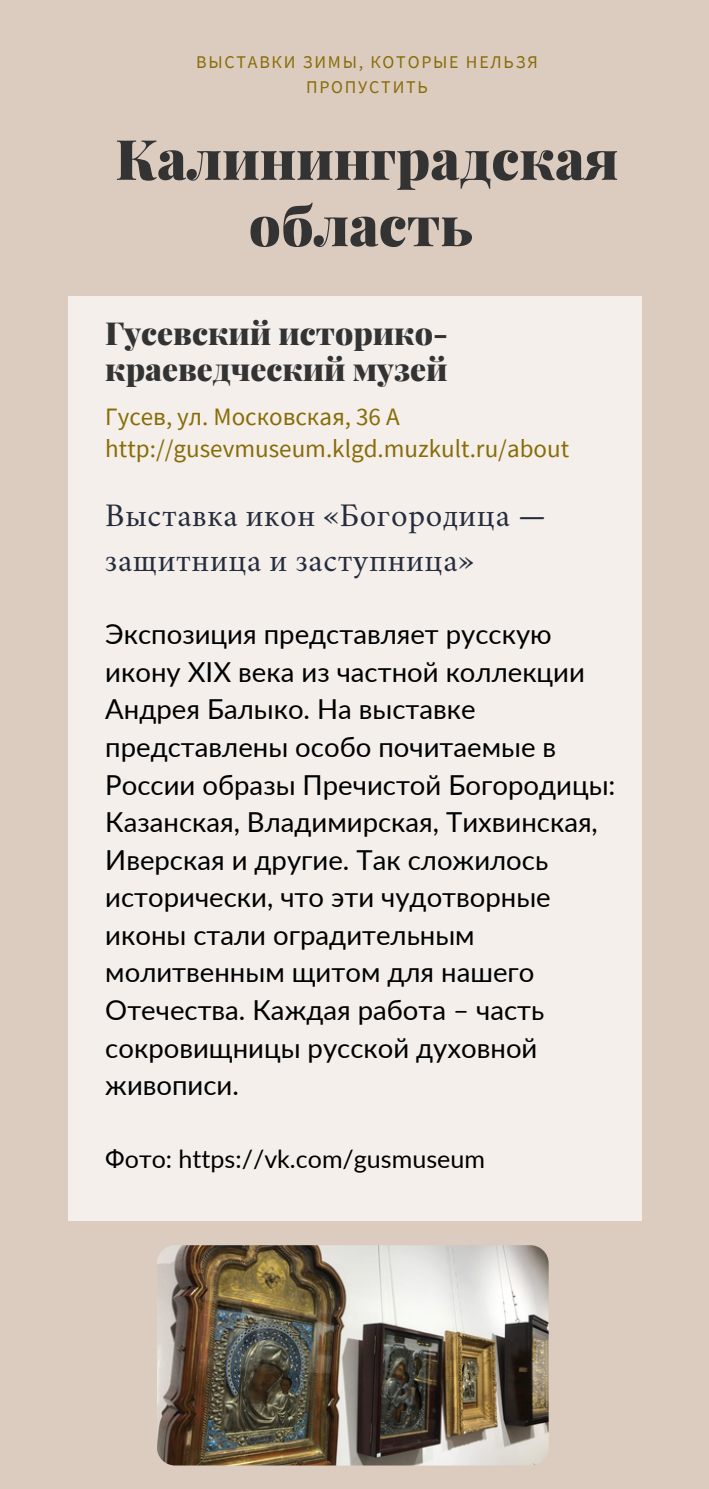
<style>
.page{position:relative;width:709px;height:1489px;background:#dcccc0}
.page>*{position:absolute;margin:0;border:0;box-sizing:border-box;transform-origin:0 0}
.t1{font:900 55.75px/66.2px "Playfair Display";color:#333;text-align:center}
.t2{font:32.5px/45px "Crimson";letter-spacing:.02em;color:#262c3d}
.t3{font:900 31.75px/35.8px "Playfair Display";color:#333}
.t4{font:27.5px/37.5px "Lato";color:#000}
.t5{font:25px/32px "Source Sans Pro";color:#886c06}
.t6{font:25px "Lato";color:#000}
.t7{font:18px/24.5px "Source Sans Pro";letter-spacing:.1em;color:#886c06;text-align:center}
</style>
<div class="page">
<div style="left:69px;top:296px;width:573px;height:924px;background:#f4efeb"></div>
<img style="left:157px;top:1245px;width:391px;height:220px;border-radius:18px">
<p class="t7" style="left:196px;top:50px;width:343px">ВЫСТАВКИ ЗИМЫ, КОТОРЫЕ НЕЛЬЗЯ<br>ПРОПУСТИТЬ</p>
<h1 class="t1" style="left:115px;top:124px;width:505px">Калининградская область</h1>
<p class="t3" style="left:105px;top:314px;width:344px">Гусевский историко&shy;краеведческий музей</p>
<p class="t5" style="left:105px;top:400px;width:465px">Гусев, ул. Московская, 36 А http://gusevmuseum.klgd.muzkult.ru/about</p>
<p class="t2" style="left:105px;top:496px;width:442px">Выставка икон «Богородица — защитница и заступница»</p>
<p class="t4" style="left:105px;top:615px;width:511px">Экспозиция представляет русскую икону XIX века из частной коллекции<br>Андрея Балыко. На выставке представлены особо почитаемые в<br>России образы Пречистой Богородицы:<br>Казанская, Владимирская, Тихвинская,<br>Иверская и другие. Так сложилось исторически, что эти чудотворные иконы стали оградительным молитвенным щитом для нашего<br>Отечества. Каждая работа – часть сокровищницы русской духовной живописи.</p>
<p class="t6" style="left:105px;top:1144px;width:381px">Фото: https://vk.com/gusmuseum</p>
</div>
